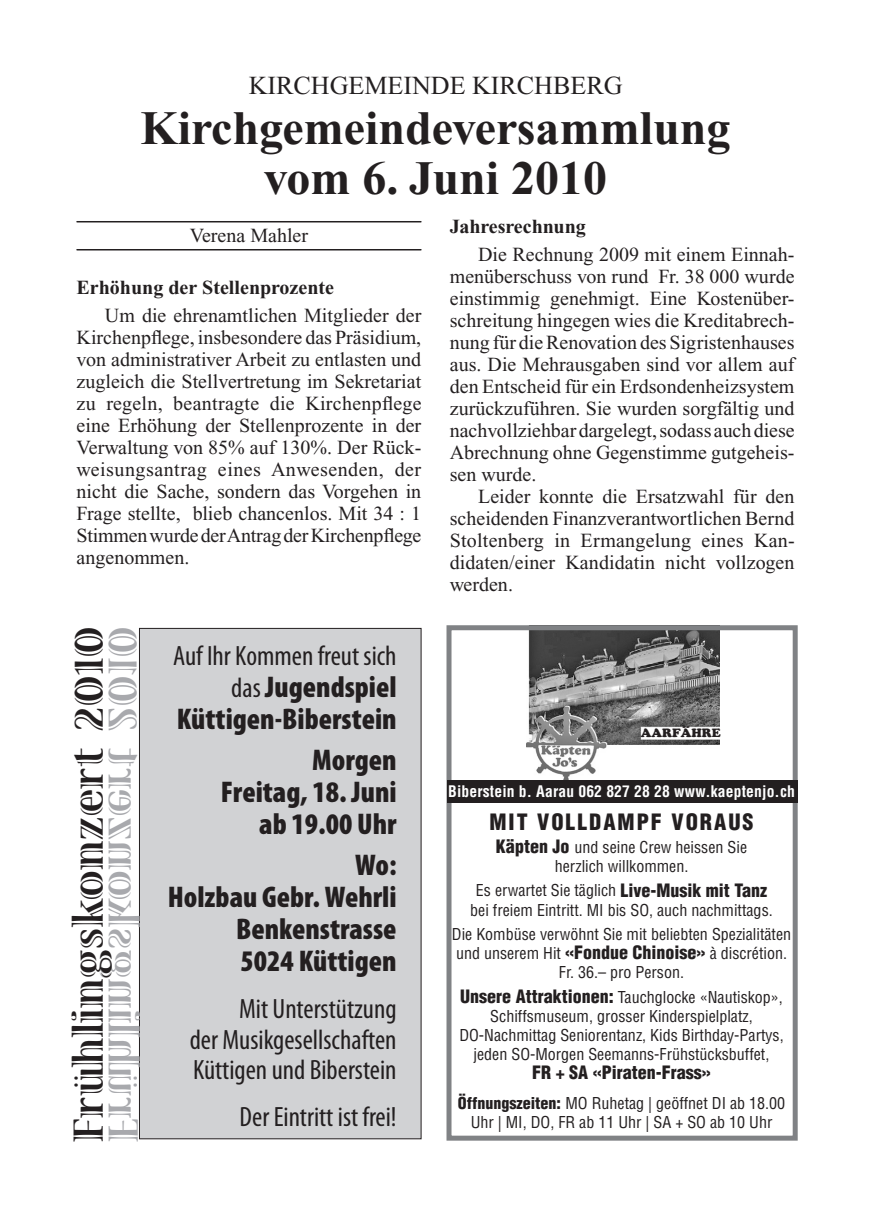
<style>
.page{position:relative;width:874px;height:1225px;background:#fff}
.page>*{position:absolute;margin:0;border:0;box-sizing:border-box;transform-origin:0 0}
.t1{font:700 48px/50px "Times New Roman";color:#231f20;text-align:center}
.t2{font:700 42.4px "Viva Std";letter-spacing:.02em;color:#231f20;scale:.93 1}
.t3{font:900 condensed 30px/32.2px "Myriad Pro";color:#231f20;text-align:right}
.t4{font:condensed 28px/30.2px "Myriad Pro";color:#231f20;text-align:justify}
.t5{font:26px "Times New Roman";color:#231f20}
.t6{font:900 condensed 22px "Helvetica";letter-spacing:.09em;color:#231f20}
.t7{font:20px/22px "Times New Roman";color:#231f20;text-align:justify}
.t8{font:700 20px "Times New Roman";color:#231f20}
.t9{font:900 condensed 18px "Helvetica";color:#231f20}
.t10{font:condensed 16px/19px "Helvetica";color:#231f20;text-align:center}
.t11{font:700 condensed 15.6px "Helvetica";letter-spacing:.01em;color:#fff}
.t12{font:900 12px "Cooper";color:#231f20}
.s1{font-weight:400;font-size:28px}
.s2{font-weight:900;font-size:18px}
.s3{font-weight:900}
</style>
<div class="page">
<hr style="left:77px;top:221px;width:344px;height:1px;background:#231f20">
<hr style="left:77px;top:222px;width:344px;height:1px;background:#231f20">
<hr style="left:77px;top:249px;width:344px;height:1px;background:#231f20">
<hr style="left:77px;top:250px;width:344px;height:1px;background:#231f20">
<div style="left:139px;top:628px;width:282px;height:510px;background:#d1d2d4"></div>
<img style="left:526px;top:631px;width:193px;height:149px">
<div style="left:446px;top:625px;width:351px;height:515px;border:5px solid #808285"></div>
<div style="left:446px;top:780px;width:351px;height:23px;background:#231f20"></div>
<svg style="left:139px;top:628px;width:1px;height:512px"></svg>
<h3 class="t5" style="left:249px;top:71px;width:81px">Kirchgemeinde</h3>
<h3 class="t5" style="left:472px;top:71px;width:81px">Kirchberg</h3>
<h1 class="t1" style="left:140px;top:103px;width:591px">Kirchgemeindeversammlung vom 6. Juni 2010</h1>
<p class="t7" style="left:190px;top:224px;width:120px">Verena Mahler</p>
<p class="t8" style="left:77px;top:277px;width:259px">Erhöhung der Stellenprozente</p>
<p class="t7" style="left:77px;top:304px;width:346px;text-indent:28px">Um die ehrenamtlichen Mitglieder der Kirchenpflege, insbesondere das Präsidium, von administrativer Arbeit zu entlasten und zugleich die Stellvertretung im Sekretariat zu regeln, beantragte die Kirchenpflege eine Erhöhung der Stellenprozente in der Verwaltung von 85% auf 130%. Der Rück&shy;weisungsantrag eines Anwesenden, der nicht die Sache, sondern das Vorgehen in Frage stellte, blieb chancenlos. Mit 34 : 1<br>Stimmen wurde der Antrag der Kirchenpflege angenommen.</p>
<h2 class="t2" style="left:67px;top:1142px;width:556px;rotate:-90deg">Frühlingskonzert 2010</h2>
<h3 class="t4" style="left:173px;top:641px;width:225px">Auf Ihr Kommen freut sich</h3>
<h3 class="t3" style="left:177px;top:671px;width:221px"><span class="s1">das</span> Jugendspiel<br>Küttigen-Biberstein</h3>
<h3 class="t3" style="left:220px;top:744px;width:177px">Morgen<br>Freitag, 18. Juni ab 19.00 Uhr</h3>
<h3 class="t3" style="left:168px;top:849px;width:230px">Wo:<br>Holzbau Gebr. Wehrli<br>Benkenstrasse<br>5024 Küttigen</h3>
<h3 class="t4" style="left:190px;top:994px;width:208px;text-indent:49px">Mit Unterstützung der Musikgesellschaften Küttigen und Biberstein</h3>
<h3 class="t4" style="left:239px;top:1102px;width:158px">Der Eintritt ist frei!</h3>
<p class="t8" style="left:449px;top:215px;width:137px">Jahresrechnung</p>
<p class="t7" style="left:449px;top:243px;width:346px;text-indent:28px">Die Rechnung 2009 mit einem Einnah&shy;menüberschuss von rund Fr. 38 000 wurde einstimmig genehmigt. Eine Kostenüber&shy;schreitung hingegen wies die Kreditabrech&shy;nung für die Renovation des Sigristenhauses aus. Die Mehrausgaben sind vor allem auf den Entscheid für ein Erdsondenheizsystem zurückzuführen. Sie wurden sorgfältig und nachvollziehbar dargelegt, sodass auch diese Abrechnung ohne Gegenstimme gutgeheis&shy;sen wurde.</p>
<p class="t7" style="left:449px;top:485px;width:346px;text-indent:28px">Leider konnte die Ersatzwahl für den scheidenden Finanzverantwortlichen Bernd Stoltenberg in Ermangelung eines Kan&shy;didaten/einer Kandidatin nicht vollzogen werden.</p>
<p class="t12" style="left:640px;top:726px;width:81px">AARFÄHRE</p>
<p class="t11" style="left:448px;top:781px;width:348px">Biberstein b. Aarau 062 827 28 28 www.kaeptenjo.ch</p>
<p class="t6" style="left:489px;top:808px;width:265px">Mit VolldaMpf Voraus</p>
<p class="t10" style="left:495px;top:837px;width:252px"><span class="s2">Käpten Jo</span> und seine Crew heissen Sie herzlich willkommen.</p>
<p class="t10" style="left:470px;top:881px;width:304px">Es erwartet Sie täglich <span class="s2">live-Musik mit tanz </span>bei freiem Eintritt. MI bis SO, auch nachmittags.</p>
<p class="t10" style="left:451px;top:924px;width:340px">Die Kombüse verwöhnt Sie mit beliebten Spezialitäten und unserem Hit <span class="s2">«fondue Chinoise»</span> à discrétion.<br>Fr. 36.– pro Person.</p>
<p class="t10" style="left:459px;top:987px;width:325px"><span class="s2">unsere attraktionen:</span> Tauchglocke «Nautiskop», Schiffsmuseum, grosser Kinderspielplatz, DO-Nachmittag Seniorentanz, Kids Birthday-Partys, jeden SO-Morgen Seemanns-Frühstücksbuffet,</p>
<p class="t9" style="left:532px;top:1061px;width:180px">fr + sa «piraten-frass»</p>
<p class="t10" style="left:457px;top:1093px;width:329px"><span class="s3">Öffnungszeiten:</span> MO Ruhetag | geöffnet DI ab 18.00<br>Uhr | MI, DO, FR ab 11 Uhr | SA + SO ab 10 Uhr</p>
</div>
